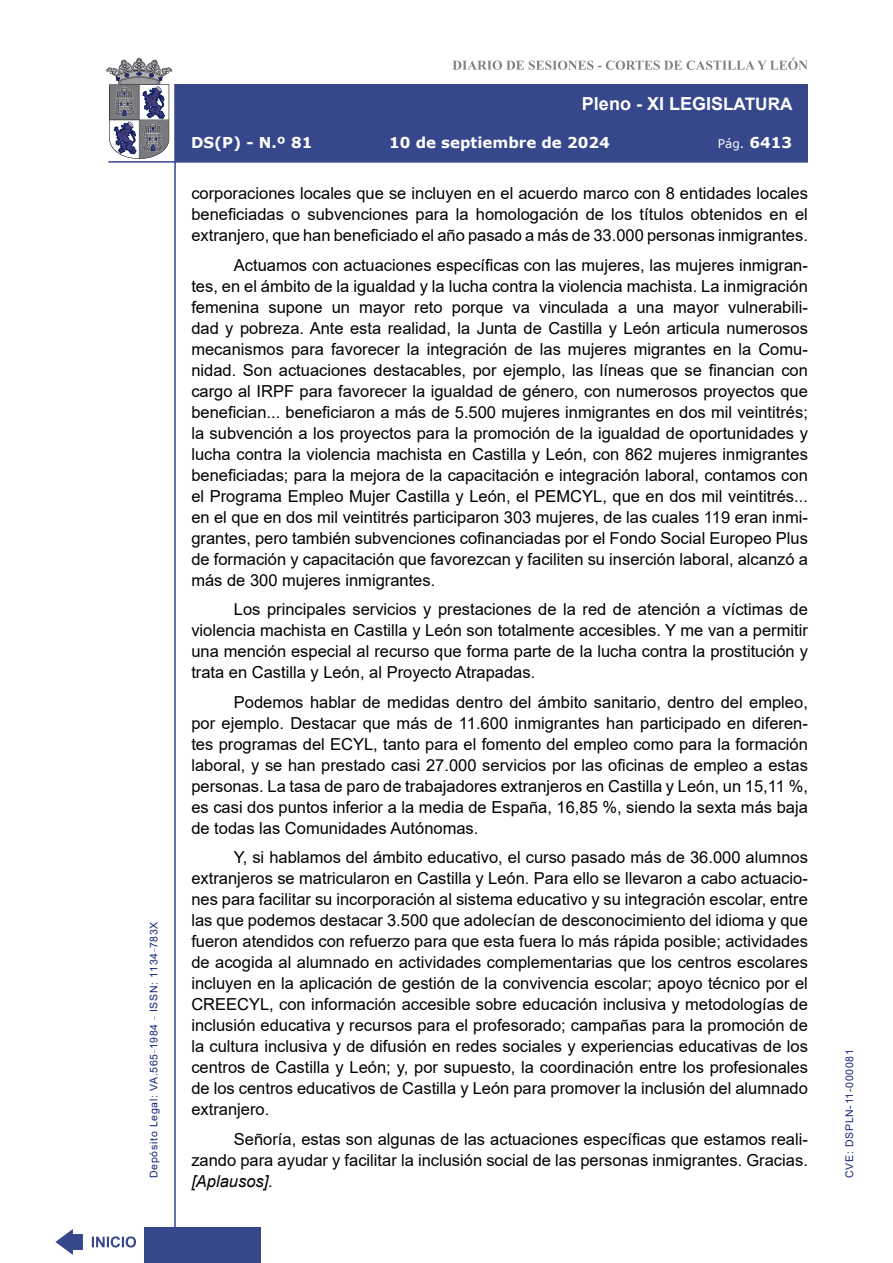
<style>
.page{position:relative;width:893px;height:1263px;background:#fff}
.page>*{position:absolute;margin:0;border:0;box-sizing:border-box;transform-origin:0 0}
.t1{font:700 18px "Arial";color:#fff}
.t2{font:16.5px/21px "Arial";color:#000;text-align:justify}
.t3{font:700 15px "Verdana";color:#fff}
.t4{font:12px "Verdana";color:#fff}
.t5{font:10.5px "Arial";letter-spacing:.065em;color:#122678}
.s1{font-size:17.25px}
.s2{font-weight:700;font-size:15px}
.s3{font-style:italic}
</style>
<div class="page">
<svg style="left:452px;top:58px;width:356px;height:12px"></svg>
<hr style="left:174px;top:84px;width:2px;height:1179px;background:#36478c">
<div style="left:144px;top:1227px;width:117px;height:36px;background:#36478c"></div>
<div style="left:175px;top:84px;width:633px;height:78px;background:#36478c"></div>
<hr style="left:108px;top:161px;width:700px;height:2px;background:#36478c">
<svg style="left:92px;top:1236px;width:44px;height:11px"></svg>
<svg style="left:55px;top:1229px;width:28px;height:26px"></svg>
<svg style="left:106px;top:58px;width:66px;height:101px"></svg>
<p class="t5" style="left:146px;top:1178px;width:258px;rotate:-90deg">Depósito Legal: VA.565<sup>_</sup>1984 <sup>_</sup> ISSN: 1134<sup>_</sup>783X</p>
<p class="t1" style="left:582px;top:91px;width:212px">Pleno - XI LEGIS<span class="s1">LATURA</span></p>
<p class="t3" style="left:191px;top:132px;width:123px">DS(P) - N.º 81</p>
<p class="t3" style="left:389px;top:132px;width:222px">10 de septiembre de 2024</p>
<p class="t4" style="left:718px;top:135px;width:76px">Pág. <span class="s2">6413</span></p>
<p class="t2" style="left:191px;top:183px;width:618px">corporaciones locales que se incluyen en el acuerdo marco con 8 entidades locales beneficiadas o subvenciones para la homologación de los títulos obtenidos en el extranjero, que han beneficiado el año pasado a más de 33.000 personas inmigrantes.</p>
<p class="t2" style="left:191px;top:254px;width:618px;text-indent:43px">Actuamos con actuaciones específicas con las mujeres, las mujeres inmigran&shy;tes, en el ámbito de la igualdad y la lucha contra la violencia machista. La inmigración femenina supone un mayor reto porque va vinculada a una mayor vulnerabili&shy;dad y pobreza. Ante esta realidad, la Junta de Castilla y León articula numerosos mecanismos para favorecer la integración de las mujeres migrantes en la Comu&shy;nidad. Son actuaciones destacables, por ejemplo, las líneas que se financian con cargo al IRPF para favorecer la igualdad de género, con numerosos proyectos que benefician... beneficiaron a más de 5.500 mujeres inmigrantes en dos mil veintitrés; la subvención a los proyectos para la promoción de la igualdad de oportunidades y lucha contra la violencia machista en Castilla y León, con 862 mujeres inmigrantes beneficiadas; para la mejora de la capacitación e integración laboral, contamos con el Programa Empleo Mujer Castilla y León, el PEMCYL, que en dos mil veintitrés... en el que en dos mil veintitrés participaron 303 mujeres, de las cuales 119 eran inmi&shy;grantes, pero también subvenciones cofinanciadas por el Fondo Social Europeo Plus de formación y capacitación que favorezcan y faciliten su inserción laboral, alcanzó a más de 300 mujeres inmigrantes.</p>
<p class="t2" style="left:191px;top:599px;width:618px;text-indent:43px">Los principales servicios y prestaciones de la red de atención a víctimas de violencia machista en Castilla y León son totalmente accesibles. Y me van a permitir una mención especial al recurso que forma parte de la lucha contra la prostitución y trata en Castilla y León, al Proyecto Atrapadas.</p>
<p class="t2" style="left:191px;top:691px;width:618px;text-indent:43px">Podemos hablar de medidas dentro del ámbito sanitario, dentro del empleo, por ejemplo. Destacar que más de 11.600 inmigrantes han participado en diferen&shy;tes programas del ECYL, tanto para el fomento del empleo como para la formación laboral, y se han prestado casi 27.000 servicios por las oficinas de empleo a estas personas. La tasa de paro de trabajadores extranjeros en Castilla y León, un 15,11 %, es casi dos puntos inferior a la media de España, 16,85 %, siendo la sexta más baja de todas las Comunidades Autónomas.</p>
<p class="t2" style="left:191px;top:847px;width:618px;text-indent:43px">Y, si hablamos del ámbito educativo, el curso pasado más de 36.000 alumnos extranjeros se matricularon en Castilla y León. Para ello se llevaron a cabo actuacio&shy;nes para facilitar su incorporación al sistema educativo y su integración escolar, entre las que podemos destacar 3.500 que adolecían de desconocimiento del idioma y que fueron atendidos con refuerzo para que esta fuera lo más rápida posible; actividades de acogida al alumnado en actividades complementarias que los centros escolares incluyen en la aplicación de gestión de la convivencia escolar; apoyo técnico por el CREECYL, con información accesible sobre educación inclusiva y metodologías de inclusión educativa y recursos para el profesorado; campañas para la promoción de la cultura inclusiva y de difusión en redes sociales y experiencias educativas de los centros de Castilla y León; y, por supuesto, la coordinación entre los profesionales de los centros educativos de Castilla y León para promover la inclusión del alumnado extranjero.</p>
<p class="t2" style="left:191px;top:1128px;width:618px;text-indent:43px">Señoría, estas son algunas de las actuaciones específicas que estamos reali&shy;zando para ayudar y facilitar la inclusión social de las personas inmigrantes. Gracias. <span class="s3">[Aplausos].</span></p>
<p class="t5" style="left:842px;top:1178px;width:130px;rotate:-90deg">CVE: DSPLN-11-000081</p>
</div>
